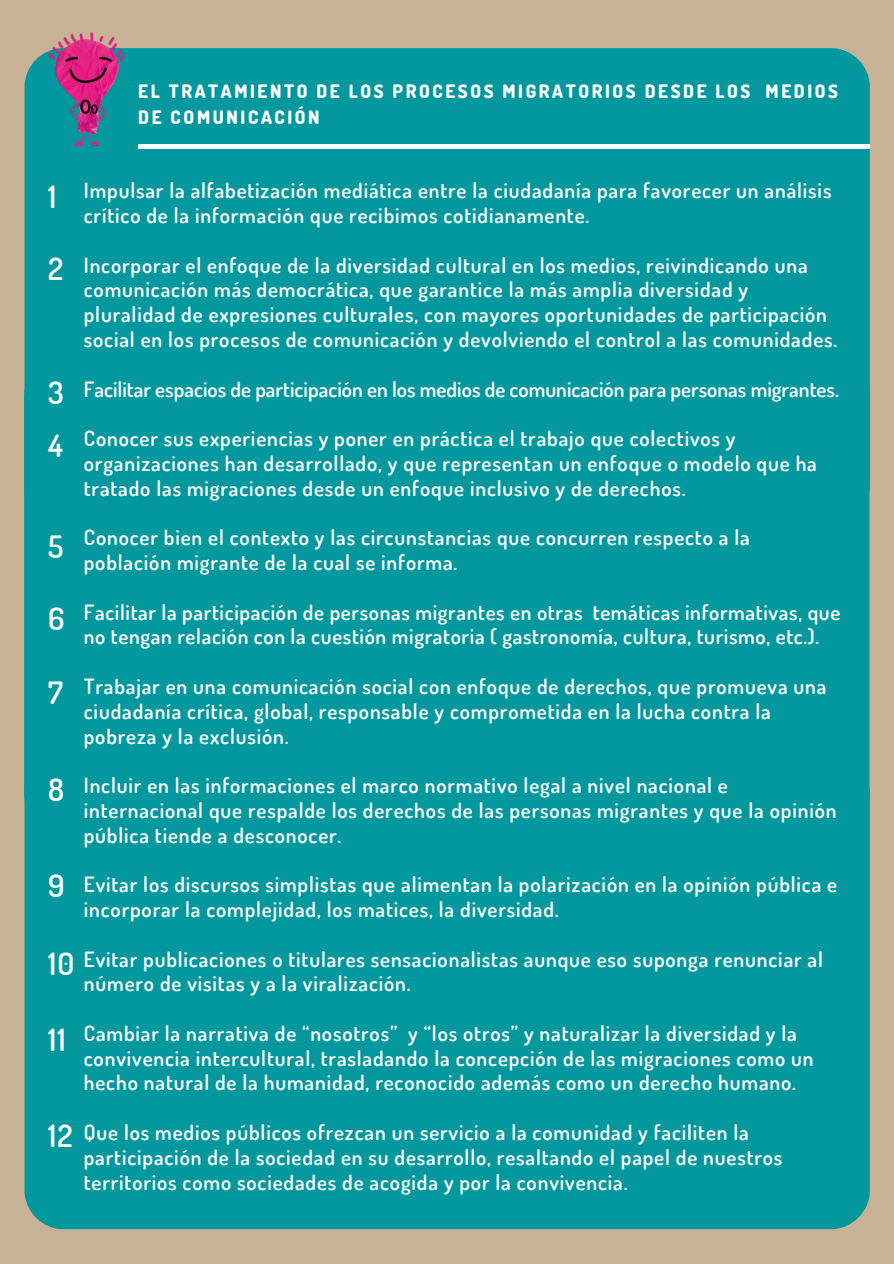
<style>
.page{position:relative;width:894px;height:1264px;background:#fff}
.page>*{position:absolute;margin:0;border:0;box-sizing:border-box;transform-origin:0 0}
.t1{font:600 30.6px/53.4px "Dosis";color:#fff}
.t2{font:600 21px/24.8px "Dosis";letter-spacing:.04em;color:#fff}
.t3{font:600 21px "Dosis";color:#fff}
.t4{font:800 18.45px/26.5px "Dosis";letter-spacing:.14em;color:#fff}
.s1{font-size:30.6px}
</style>
<div class="page">
<div style="left:0;top:0;width:893px;height:1263px;background:#c8b295"></div>
<div style="left:24px;top:48px;width:845px;height:475px;background:#03989e;border-radius:39px"></div>
<hr style="left:138px;top:144px;width:732px;height:4px;background:#fff">
<div style="left:24px;top:754px;width:845px;height:475px;background:#03989e;border-radius:39px"></div>
<div style="left:24px;top:357px;width:845px;height:475px;background:#03989e;border-radius:39px"></div>
<img style="left:24px;top:32px;width:191px;height:180px">
<p class="t4" style="left:138px;top:77px;width:701px">EL TRATAMIENTO DE LOS PROCESOS MIGRATORIOS DESDE LOS MEDIOS<br>DE COMUNICACIÓN</p>
<p class="t2" style="left:84px;top:178px;width:749px;text-indent:-36px"><span class="s1">1</span> Impulsar la alfabetización mediática entre la ciudadanía para favorecer un análisis crítico de la información que recibimos cotidianamente.</p>
<p class="t2" style="left:84px;top:252px;width:754px">Incorporar el enfoque de la diversidad cultural en los medios, reivindicando una comunicación más democrática, que garantice la más amplia diversidad y pluralidad de expresiones culturales, con mayores oportunidades de participación social en los procesos de comunicación y devolviendo el control a las comunidades.</p>
<p class="t3" style="left:84px;top:375px;width:756px">Facilitar espacios de participación en los medios de comunicación para personas migrantes.</p>
<p class="t2" style="left:84px;top:425px;width:734px">Conocer sus experiencias y poner en práctica el trabajo que colectivos y organizaciones han desarrollado, y que representan un enfoque o modelo que ha tratado las migraciones desde un enfoque inclusivo y de derechos.</p>
<p class="t2" style="left:84px;top:524px;width:667px">Conocer bien el contexto y las circunstancias que concurren respecto a la población migrante de la cual se informa.</p>
<p class="t2" style="left:84px;top:599px;width:757px">Facilitar la participación de personas migrantes en otras temáticas informativas, que no tengan relación con la cuestión migratoria ( gastronomía, cultura, turismo, etc.).</p>
<p class="t2" style="left:84px;top:673px;width:744px">Trabajar en una comunicación social con enfoque de derechos, que promueva una ciudadanía crítica, global, responsable y comprometida en la lucha contra la pobreza y la exclusión.</p>
<p class="t2" style="left:84px;top:772px;width:754px">Incluir en las informaciones el marco normativo legal a nivel nacional e internacional que respalde los derechos de las personas migrantes y que la opinión pública tiende a desconocer.</p>
<p class="t2" style="left:84px;top:871px;width:754px">Evitar los discursos simplistas que alimentan la polarización en la opinión pública e incorporar la complejidad, los matices, la diversidad.</p>
<p class="t2" style="left:84px;top:945px;width:740px">Evitar publicaciones o titulares sensacionalistas aunque eso suponga renunciar al número de visitas y a la viralización.</p>
<p class="t2" style="left:84px;top:1020px;width:731px">Cambiar la narrativa de “nosotros” y “los otros” y naturalizar la diversidad y la convivencia intercultural, trasladando la concepción de las migraciones como un hecho natural de la humanidad, reconocido además como un derecho humano.</p>
<p class="t2" style="left:84px;top:1119px;width:700px">Que los medios públicos ofrezcan un servicio a la comunidad y faciliten la participación de la sociedad en su desarrollo, resaltando el papel de nuestros territorios como sociedades de acogida y por la convivencia.</p>
<h1 class="t1" style="left:48px;top:241px;width:17px">2</h1>
<h1 class="t1" style="left:48px;top:365px;width:17px">3<br>4</h1>
<h1 class="t1" style="left:48px;top:519px;width:17px">5</h1>
<h1 class="t1" style="left:48px;top:591px;width:18px">6</h1>
<h1 class="t1" style="left:48px;top:665px;width:16px">7</h1>
<h1 class="t1" style="left:48px;top:761px;width:17px">8</h1>
<h1 class="t1" style="left:48px;top:858px;width:18px">9</h1>
<h1 class="t1" style="left:48px;top:935px;width:28px">10</h1>
<h1 class="t1" style="left:48px;top:1012px;width:19px">11</h1>
<h1 class="t1" style="left:48px;top:1108px;width:26px">12</h1>
</div>
